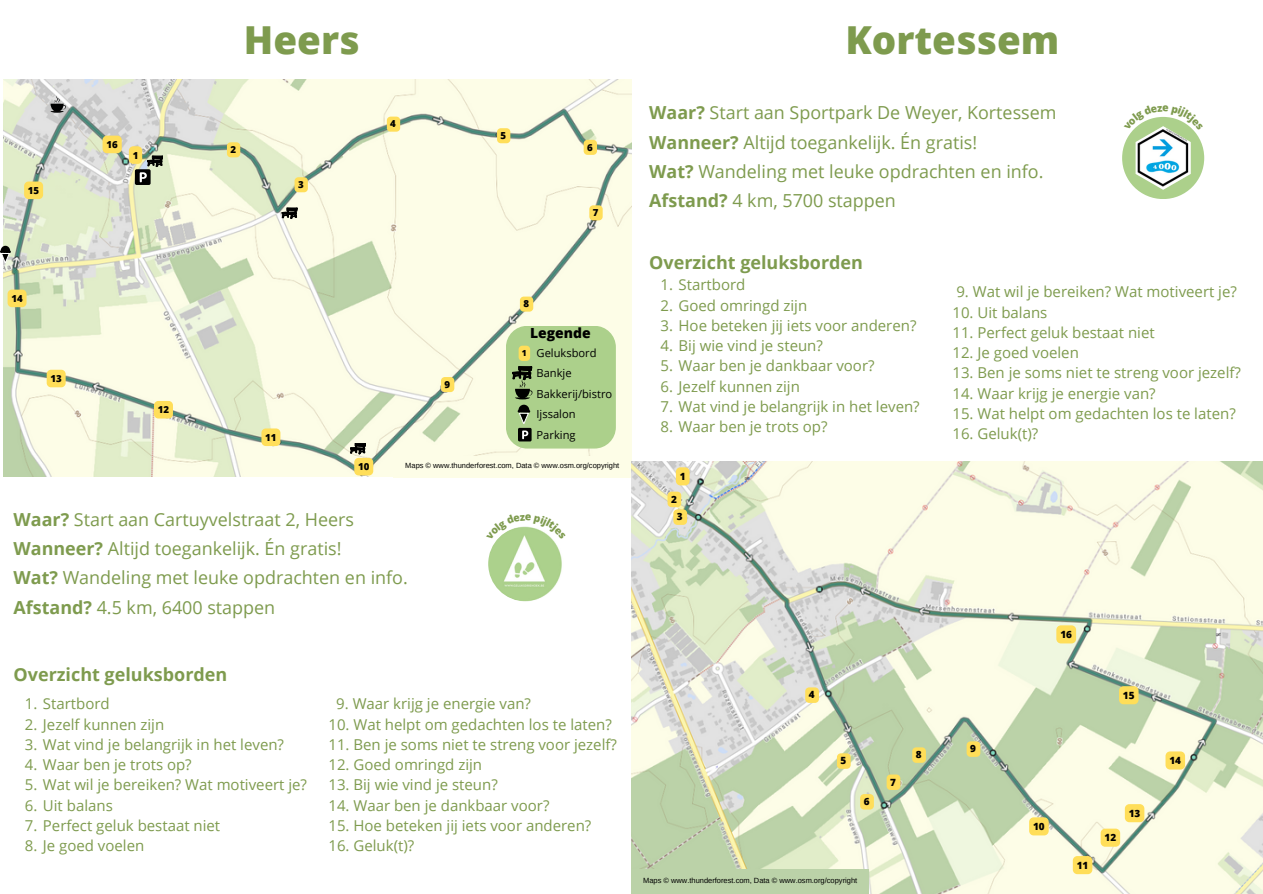
<style>
.page{position:relative;width:1263px;height:894px;background:#fff}
.page>*{position:absolute;margin:0;border:0;box-sizing:border-box;transform-origin:0 0}
.t1{font:800 38.55px "Open Sans";color:#7e9b4e}
.t2{font:18px "Open Sans";color:#7e9b4e}
.t3{font:700 18px "Open Sans";color:#7e9b4e}
.t4{font:15px "Open Sans";color:#7e9b4e}
.t5{font:800 13.95px "Open Sans";color:#000}
.t6{font:11.1px "Open Sans";color:#000}
.t7{font:800 9.9px "Open Sans";color:#000}
.t8{font:800 9.6px "Open Sans";color:#000}
.t9{font:800 8.4px "Open Sans";color:#000}
.t10{font:7.5px "Arimo";color:#000}
.s1{font-weight:700}
</style>
<div class="page">
<img style="left:3px;top:80px;width:629px;height:396px">
<svg style="left:51px;top:96px;width:15px;height:17px"></svg>
<svg style="left:350px;top:443px;width:16px;height:11px"></svg>
<svg style="left:0;top:246px;width:11px;height:16px"></svg>
<svg style="left:227px;top:142px;width:13px;height:15px"></svg>
<svg style="left:295px;top:177px;width:13px;height:15px"></svg>
<svg style="left:387px;top:117px;width:13px;height:15px"></svg>
<svg style="left:497px;top:128px;width:13px;height:15px"></svg>
<svg style="left:584px;top:140px;width:13px;height:15px"></svg>
<svg style="left:589px;top:205px;width:14px;height:15px"></svg>
<svg style="left:520px;top:296px;width:13px;height:15px"></svg>
<svg style="left:441px;top:377px;width:13px;height:15px"></svg>
<div style="left:354px;top:457px;width:19px;height:18px;background:#ffde59;border-radius:4px"></div>
<div style="left:261px;top:428px;width:19px;height:18px;background:#ffde59;border-radius:4px"></div>
<div style="left:154px;top:401px;width:19px;height:17px;background:#ffde59;border-radius:4px"></div>
<div style="left:47px;top:369px;width:19px;height:18px;background:#ffde59;border-radius:4px"></div>
<div style="left:8px;top:289px;width:19px;height:18px;background:#ffde59;border-radius:4px"></div>
<div style="left:24px;top:181px;width:19px;height:18px;background:#ffde59;border-radius:4px"></div>
<div style="left:103px;top:136px;width:19px;height:17px;background:#ffde59;border-radius:4px"></div>
<svg style="left:282px;top:208px;width:15px;height:10px"></svg>
<div style="left:135px;top:169px;width:16px;height:16px;background:#000;border-radius:2px"></div>
<svg style="left:129px;top:146px;width:34px;height:36px"></svg>
<div style="left:393px;top:456px;width:238px;height:21px;background:#fdfde7"></div>
<div style="left:506px;top:326px;width:110px;height:122px;background:#acd08b;border-radius:21px"></div>
<svg style="left:512px;top:345px;width:21px;height:78px"></svg>
<div style="left:518px;top:428px;width:14px;height:13px;background:#000;border-radius:2px"></div>
<svg style="left:522px;top:430px;width:6px;height:9px"></svg>
<img style="left:488px;top:526px;width:75px;height:75px;border-radius:50%">
<img style="left:631px;top:461px;width:631px;height:431px">
<svg style="left:676px;top:467px;width:14px;height:18px"></svg>
<svg style="left:667px;top:491px;width:20px;height:33px"></svg>
<svg style="left:805px;top:687px;width:14px;height:15px"></svg>
<svg style="left:837px;top:753px;width:14px;height:15px"></svg>
<svg style="left:860px;top:793px;width:14px;height:16px"></svg>
<svg style="left:887px;top:774px;width:13px;height:15px"></svg>
<svg style="left:912px;top:747px;width:14px;height:15px"></svg>
<svg style="left:967px;top:741px;width:13px;height:15px"></svg>
<div style="left:1029px;top:817px;width:20px;height:18px;background:#ffde59;border-radius:5px"></div>
<div style="left:1073px;top:855px;width:19px;height:18px;background:#ffde59;border-radius:5px"></div>
<div style="left:1101px;top:828px;width:19px;height:18px;background:#ffde59;border-radius:5px"></div>
<div style="left:1125px;top:803px;width:19px;height:19px;background:#ffde59;border-radius:5px"></div>
<div style="left:1165px;top:751px;width:20px;height:18px;background:#ffde59;border-radius:5px"></div>
<div style="left:1119px;top:686px;width:19px;height:18px;background:#ffde59;border-radius:5px"></div>
<div style="left:1056px;top:625px;width:20px;height:18px;background:#ffde59;border-radius:5px"></div>
<div style="left:631px;top:868px;width:238px;height:25px;background:#bbd2a8"></div>
<div style="left:1122px;top:117px;width:82px;height:82px;background:#acd08b;border-radius:50%"></div>
<img style="left:1135px;top:130px;width:56px;height:60px">
<svg style="left:498px;top:526px;width:55px;height:13px"></svg>
<svg style="left:1133px;top:117px;width:60px;height:13px"></svg>
<p class="t8" style="left:28px;top:184px;width:13px">15</p>
<p class="t8" style="left:11px;top:292px;width:13px">14</p>
<p class="t8" style="left:51px;top:372px;width:13px">13</p>
<p class="t8" style="left:106px;top:138px;width:13px">16</p>
<p class="t8" style="left:133px;top:148px;width:7px">1</p>
<p class="t8" style="left:158px;top:403px;width:13px">12</p>
<p class="t1" style="left:244px;top:13px;width:117px">Heers</p>
<p class="t1" style="left:845px;top:13px;width:216px">Kortessem</p>
<p class="t8" style="left:230px;top:143px;width:7px">2</p>
<p class="t8" style="left:298px;top:178px;width:7px">3</p>
<p class="t8" style="left:265px;top:430px;width:13px">11</p>
<p class="t8" style="left:390px;top:117px;width:7px">4</p>
<p class="t8" style="left:500px;top:129px;width:7px">5</p>
<p class="t8" style="left:587px;top:140px;width:7px">6</p>
<p class="t8" style="left:593px;top:206px;width:7px">7</p>
<p class="t8" style="left:358px;top:460px;width:13px">10</p>
<p class="t8" style="left:444px;top:377px;width:7px">9</p>
<p class="t8" style="left:523px;top:297px;width:7px">8</p>
<p class="t5" style="left:530px;top:323px;width:62px">Legende</p>
<p class="t6" style="left:537px;top:345px;width:62px">Geluksbord</p>
<p class="t6" style="left:537px;top:365px;width:37px">Bankje</p>
<p class="t6" style="left:537px;top:386px;width:77px">Bakkerij/bistro</p>
<p class="t6" style="left:537px;top:406px;width:41px">Ijssalon</p>
<p class="t6" style="left:537px;top:427px;width:41px">Parking</p>
<p class="t9" style="left:522px;top:347px;width:6px">1</p>
<p class="t10" style="left:405px;top:461px;width:216px">Maps © www.thunderforest.com, Data © www.osm.org/copyright</p>
<p class="t2" style="left:649px;top:100px;width:409px"><span class="s1">Waar?</span> Start aan Sportpark De Weyer, Kortessem</p>
<p class="t2" style="left:649px;top:129px;width:329px"><span class="s1">Wanneer?</span> Altijd toegankelijk. Én gratis!</p>
<p class="t2" style="left:649px;top:159px;width:396px"><span class="s1">Wat?</span> Wandeling met leuke opdrachten en info.</p>
<p class="t2" style="left:649px;top:188px;width:248px"><span class="s1">Afstand?</span> 4 km, 5700 stappen</p>
<p class="t3" style="left:649px;top:249px;width:215px">Overzicht geluksborden</p>
<p class="t4" style="left:661px;top:274px;width:86px">1. Startbord</p>
<p class="t4" style="left:661px;top:294px;width:148px">2. Goed omringd zijn</p>
<p class="t4" style="left:661px;top:315px;width:257px">3. Hoe beteken jij iets voor anderen?</p>
<p class="t4" style="left:661px;top:335px;width:164px">4. Bij wie vind je steun?</p>
<p class="t4" style="left:661px;top:355px;width:215px">5. Waar ben je dankbaar voor?</p>
<p class="t4" style="left:661px;top:375px;width:141px">6. Jezelf kunnen zijn</p>
<p class="t4" style="left:661px;top:396px;width:261px">7. Wat vind je belangrijk in het leven?</p>
<p class="t4" style="left:661px;top:416px;width:168px">8. Waar ben je trots op?</p>
<p class="t7" style="left:680px;top:469px;width:7px">1</p>
<p class="t7" style="left:671px;top:492px;width:7px">2</p>
<p class="t4" style="left:956px;top:281px;width:282px">9. Wat wil je bereiken? Wat motiveert je?</p>
<p class="t4" style="left:952px;top:301px;width:96px">10. Uit balans</p>
<p class="t4" style="left:952px;top:322px;width:204px">11. Perfect geluk bestaat niet</p>
<p class="t4" style="left:952px;top:342px;width:128px">12. Je goed voelen</p>
<p class="t4" style="left:952px;top:362px;width:290px">13. Ben je soms niet te streng voor jezelf?</p>
<p class="t4" style="left:952px;top:382px;width:205px">14. Waar krijg je energie van?</p>
<p class="t4" style="left:952px;top:403px;width:285px">15. Wat helpt om gedachten los te laten?</p>
<p class="t4" style="left:952px;top:423px;width:87px">16. Geluk(t)?</p>
<p class="t2" style="left:14px;top:506px;width:342px"><span class="s1">Waar?</span> Start aan Cartuyvelstraat 2, Heers</p>
<p class="t2" style="left:14px;top:535px;width:330px"><span class="s1">Wanneer?</span> Altijd toegankelijk. Én gratis!</p>
<p class="t2" style="left:14px;top:565px;width:396px"><span class="s1">Wat?</span> Wandeling met leuke opdrachten en info.</p>
<p class="t2" style="left:14px;top:594px;width:263px"><span class="s1">Afstand?</span> 4.5 km, 6400 stappen</p>
<p class="t3" style="left:14px;top:662px;width:215px">Overzicht geluksborden</p>
<p class="t4" style="left:25px;top:693px;width:86px">1. Startbord</p>
<p class="t4" style="left:25px;top:713px;width:141px">2. Jezelf kunnen zijn</p>
<p class="t4" style="left:25px;top:733px;width:261px">3. Wat vind je belangrijk in het leven?</p>
<p class="t4" style="left:25px;top:753px;width:168px">4. Waar ben je trots op?</p>
<p class="t4" style="left:25px;top:774px;width:284px">5. Wat wil je bereiken? Wat motiveert je?</p>
<p class="t4" style="left:25px;top:794px;width:89px">6. Uit balans</p>
<p class="t4" style="left:25px;top:814px;width:197px">7. Perfect geluk bestaat niet</p>
<p class="t4" style="left:25px;top:834px;width:121px">8. Je goed voelen</p>
<p class="t4" style="left:336px;top:693px;width:196px">9. Waar krijg je energie van?</p>
<p class="t4" style="left:328px;top:713px;width:285px">10. Wat helpt om gedachten los te laten?</p>
<p class="t4" style="left:328px;top:733px;width:290px">11. Ben je soms niet te streng voor jezelf?</p>
<p class="t4" style="left:328px;top:753px;width:155px">12. Goed omringd zijn</p>
<p class="t4" style="left:328px;top:774px;width:171px">13. Bij wie vind je steun?</p>
<p class="t4" style="left:328px;top:794px;width:223px">14. Waar ben je dankbaar voor?</p>
<p class="t4" style="left:328px;top:814px;width:264px">15. Hoe beteken jij iets voor anderen?</p>
<p class="t4" style="left:328px;top:834px;width:87px">16. Geluk(t)?</p>
<p class="t7" style="left:677px;top:509px;width:7px">3</p>
<p class="t7" style="left:809px;top:687px;width:7px">4</p>
<p class="t7" style="left:840px;top:753px;width:7px">5</p>
<p class="t7" style="left:864px;top:794px;width:7px">6</p>
<p class="t7" style="left:890px;top:774px;width:7px">7</p>
<p class="t7" style="left:916px;top:747px;width:7px">8</p>
<p class="t10" style="left:643px;top:875px;width:216px">Maps © www.thunderforest.com, Data © www.osm.org/copyright</p>
<p class="t7" style="left:970px;top:741px;width:7px">9</p>
<p class="t7" style="left:1060px;top:627px;width:13px">16</p>
<p class="t7" style="left:1123px;top:688px;width:13px">15</p>
<p class="t7" style="left:1033px;top:819px;width:13px">10</p>
<p class="t7" style="left:1077px;top:858px;width:13px">11</p>
<p class="t7" style="left:1104px;top:830px;width:13px">12</p>
<p class="t7" style="left:1129px;top:806px;width:13px">13</p>
<p class="t7" style="left:1169px;top:753px;width:13px">14</p>
</div>
